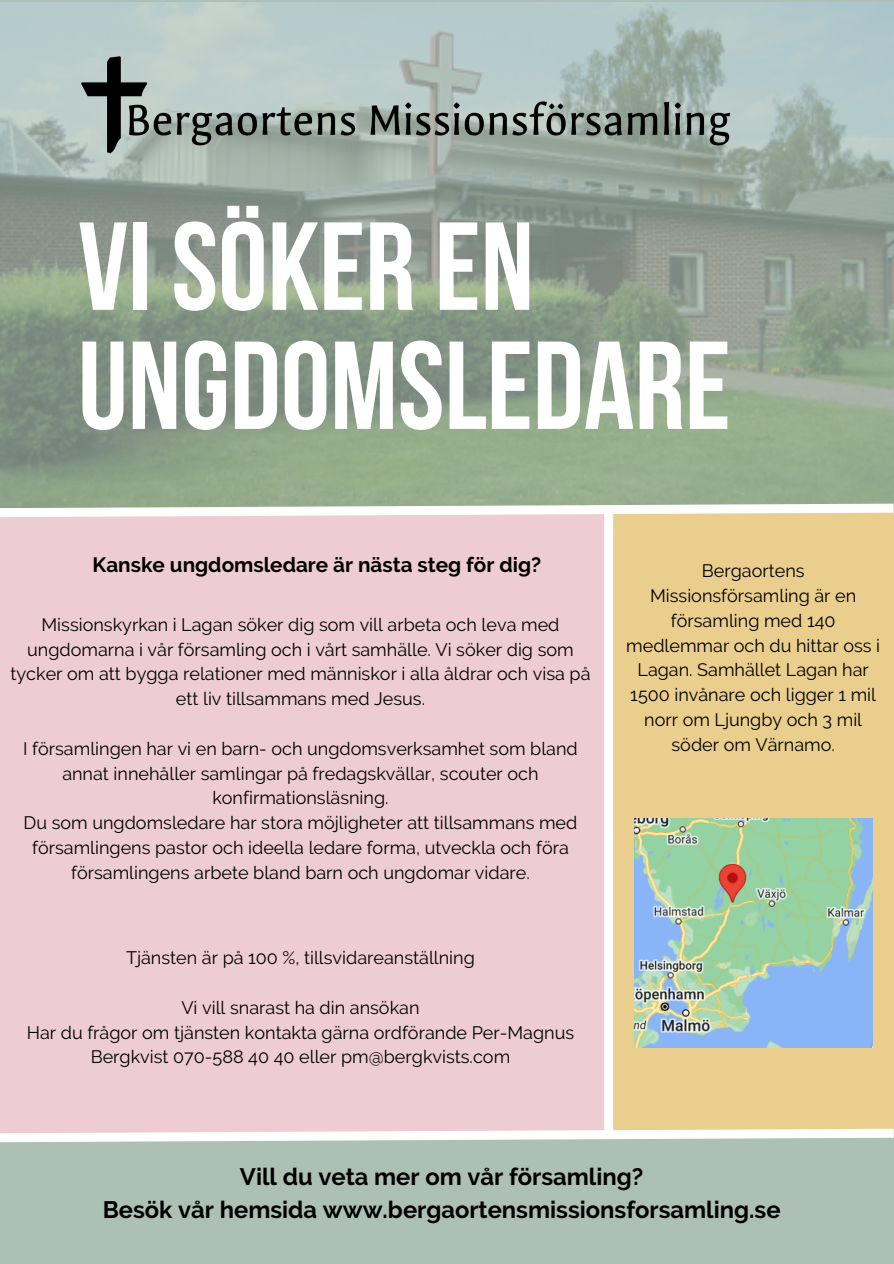
<style>
.page{position:relative;width:894px;height:1264px;background:#fff}
.page>*{position:absolute;margin:0;border:0;box-sizing:border-box;transform-origin:0 0}
.t1{font:700 124.8px/119.1px "Bebas Neue";color:#fff}
.t2{font:700 23.7px/32.7px "Raleway";color:#000;text-align:center}
.t3{font:700 20.7px "Raleway";color:#000}
.t4{font:18px/24.8px "Raleway";color:#000;text-align:center}
</style>
<div class="page">
<div style="left:0;top:0;width:893px;height:1263px;background:#acc0b6"></div>
<img style="left:0;top:2px;width:893px;height:497px">
<img style="left:78px;top:54px;width:669px;height:108px">
<div style="left:0;top:508px;width:608px;height:627px;background:#edccd3"></div>
<div style="left:613px;top:508px;width:280px;height:627px;background:#e9ce8d"></div>
<svg style="left:0;top:499px;width:893px;height:22px"></svg>
<svg style="left:0;top:1124px;width:893px;height:19px"></svg>
<div style="left:604px;top:510px;width:9px;height:625px;background:#fff"></div>
<img style="left:634px;top:818px;width:238px;height:229px">
<h1 class="t1" style="left:78px;top:219px;width:654px">VI SÖKER EN<br>UNGDOMSLEDARE</h1>
<p class="t3" style="left:92px;top:552px;width:450px">Kanske ungdomsledare är nästa steg för dig?</p>
<p class="t4" style="left:10px;top:612px;width:581px">Missionskyrkan i Lagan söker dig som vill arbeta och leva med ungdomarna i vår församling och i vårt samhälle. Vi söker dig som tycker om att bygga relationer med människor i alla åldrar och visa på ett liv tillsammans med Jesus.</p>
<p class="t4" style="left:23px;top:736px;width:556px">I församlingen har vi en barn- och ungdomsverksamhet som bland annat innehåller samlingar på fredagskvällar, scouter och konfirmationsläsning.</p>
<p class="t4" style="left:24px;top:810px;width:555px">Du som ungdomsledare har stora möjligheter att tillsammans med församlingens pastor och ideella ledare forma, utveckla och föra församlingens arbete bland barn och ungdomar vidare.</p>
<p class="t4" style="left:126px;top:945px;width:350px">Tjänsten är på 100 %, tillsvidareanställning</p>
<p class="t4" style="left:181px;top:995px;width:239px">Vi vill snarast ha din ansökan</p>
<h3 class="t4" style="left:27px;top:1019px;width:548px">Har du frågor om tjänsten kontakta gärna ordförande Per-Magnus<br>Bergkvist 070-588 40 40 eller pm@bergkvists.com</h3>
<p class="t4" style="left:626px;top:558px;width:255px">Bergaortens<br>Missionsförsamling är en församling med 140 medlemmar och du hittar oss i<br>Lagan. Samhället Lagan har<br>1500 invånare och ligger 1 mil norr om Ljungby och 3 mil söder om Värnamo.</p>
<p class="t2" style="left:103px;top:1160px;width:679px">Vill du veta mer om vår församling?<br>Besök vår hemsida www.bergaortensmissionsforsamling.se</p>
</div>
